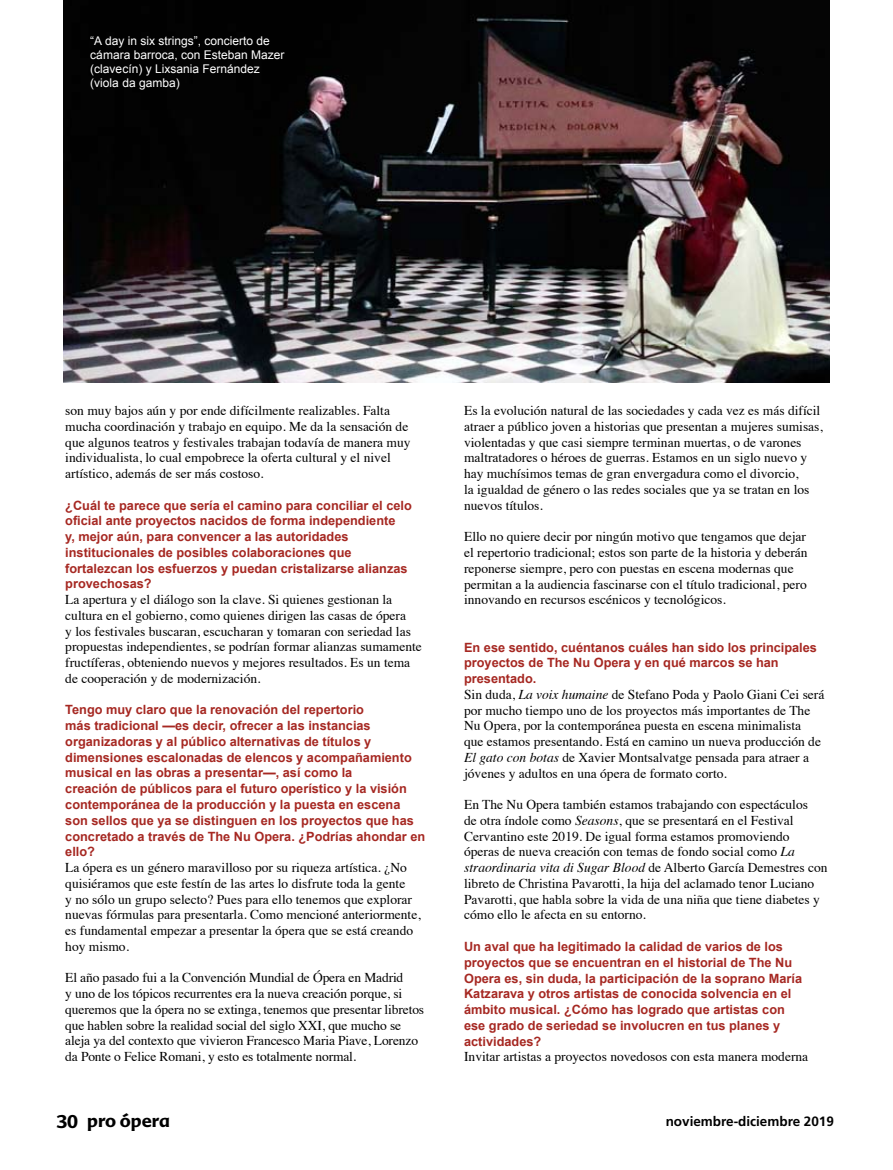
<style>
.page{position:relative;width:893px;height:1170px;background:#fff}
.page>*{position:absolute;margin:0;border:0;box-sizing:border-box;transform-origin:0 0}
.t1{font:700 18px "Advert";color:#000}
.t2{font:13.5px/15.8px "Times";color:#000}
.t3{font:700 13.5px "Frutiger";color:#000}
.t4{font:700 12.75px/15.8px "Arial";color:#a62822}
.t5{font:12px/14.1px "Arial";color:#fff}
.s1{font-style:italic}
</style>
<div class="page">
<img style="left:64px;top:0;width:765px;height:382px">
<p class="t5" style="left:90px;top:34px;width:196px">“A day in six strings”, concierto de cámara barroca, con Esteban Mazer (clavecín) y Lixsania Fernández (viola da gamba)</p>
<p class="t2" style="left:65px;top:401px;width:347px">son muy bajos aún y por ende difícilmente realizables. Falta mucha coordinación y trabajo en equipo. Me da la sensación de que algunos teatros y festivales trabajan todavía de manera muy individualista, lo cual empobrece la oferta cultural y el nivel artístico, además de ser más costoso.</p>
<p class="t4" style="left:65px;top:497px;width:348px">¿Cuál te parece que sería el camino para conciliar el celo oficial ante proyectos nacidos de forma independiente<br>y, mejor aún, para convencer a las autoridades institucionales de posibles colaboraciones que fortalezcan los esfuerzos y puedan cristalizarse alianzas provechosas?</p>
<p class="t2" style="left:65px;top:590px;width:358px">La apertura y el diálogo son la clave. Si quienes gestionan la cultura en el gobierno, como quienes dirigen las casas de ópera<br>y los festivales buscaran, escucharan y tomaran con seriedad las propuestas independientes, se podrían formar alianzas sumamente fructíferas, obteniendo nuevos y mejores resultados. Es un tema de cooperación y de modernización.</p>
<p class="t4" style="left:65px;top:702px;width:361px">Tengo muy claro que la renovación del repertorio<br>más tradicional —es decir, ofrecer a las instancias organizadoras y al público alternativas de títulos y dimensiones escalonadas de elencos y acompañamiento musical en las obras a presentar—, así como la<br>creación de públicos para el futuro operístico y la visión contemporánea de la producción y la puesta en escena son sellos que ya se distinguen en los proyectos que has concretado a través de The Nu Opera. ¿Podrías ahondar en ello?</p>
<p class="t2" style="left:65px;top:858px;width:357px">La ópera es un género maravilloso por su riqueza artística. ¿No quisiéramos que este festín de las artes lo disfrute toda la gente<br>y no sólo un grupo selecto? Pues para ello tenemos que explorar nuevas fórmulas para presentarla. Como mencioné anteriormente, es fundamental empezar a presentar la ópera que se está creando hoy mismo.</p>
<p class="t2" style="left:65px;top:968px;width:360px">El año pasado fui a la Convención Mundial de Ópera en Madrid<br>y uno de los tópicos recurrentes era la nueva creación porque, si queremos que la ópera no se extinga, tenemos que presentar libretos que hablen sobre la realidad social del siglo XXI, que mucho se aleja ya del contexto que vivieron Francesco Maria Piave, Lorenzo da Ponte o Felice Romani, y esto es totalmente normal.</p>
<p class="t2" style="left:464px;top:401px;width:360px">Es la evolución natural de las sociedades y cada vez es más difícil atraer a público joven a historias que presentan a mujeres sumisas, violentadas y que casi siempre terminan muertas, o de varones maltratadores o héroes de guerras. Estamos en un siglo nuevo y hay muchísimos temas de gran envergadura como el divorcio,<br>la igualdad de género o las redes sociales que ya se tratan en los nuevos títulos.</p>
<p class="t2" style="left:464px;top:527px;width:345px">Ello no quiere decir por ningún motivo que tengamos que dejar el repertorio tradicional; estos son parte de la historia y deberán reponerse siempre, pero con puestas en escena modernas que permitan a la audiencia fascinarse con el título tradicional, pero innovando en recursos escénicos y tecnológicos.</p>
<p class="t4" style="left:464px;top:639px;width:354px">En ese sentido, cuéntanos cuáles han sido los principales proyectos de The Nu Opera y en qué marcos se han presentado.</p>
<p class="t2" style="left:464px;top:685px;width:362px">Sin duda, <span class="s1">La voix humaine</span> de Stefano Poda y Paolo Giani Cei será por mucho tiempo uno de los proyectos más importantes de The Nu Opera, por la contemporánea puesta en escena minimalista<br>que estamos presentando. Está en camino un nueva producción de <span class="s1">El gato con botas</span> de Xavier Montsalvatge pensada para atraer a jóvenes y adultos en una ópera de formato corto.</p>
<p class="t2" style="left:464px;top:795px;width:365px">En The Nu Opera también estamos trabajando con espectáculos<br>de otra índole como <span class="s1">Seasons</span>, que se presentará en el Festival Cervantino este 2019. De igual forma estamos promoviendo óperas de nueva creación con temas de fondo social como <span class="s1">La straordinaria vita di Sugar Blood</span> de Alberto García Demestres con libreto de Christina Pavarotti, la hija del aclamado tenor Luciano Pavarotti, que habla sobre la vida de una niña que tiene diabetes y cómo ello le afecta en su entorno.</p>
<p class="t4" style="left:464px;top:939px;width:340px">Un aval que ha legitimado la calidad de varios de los proyectos que se encuentran en el historial de The Nu Opera es, sin duda, la participación de la soprano María Katzarava y otros artistas de conocida solvencia en el ámbito musical. ¿Cómo has logrado que artistas con ese grado de seriedad se involucren en tus planes y actividades?</p>
<p class="t2" style="left:464px;top:1047px;width:346px">Invitar artistas a proyectos novedosos con esta manera moderna</p>
<h1 class="t1" style="left:56px;top:1109px;width:115px">30 pro ópera</h1>
<p class="t3" style="left:666px;top:1113px;width:170px">noviembre-diciembre 2019</p>
</div>
